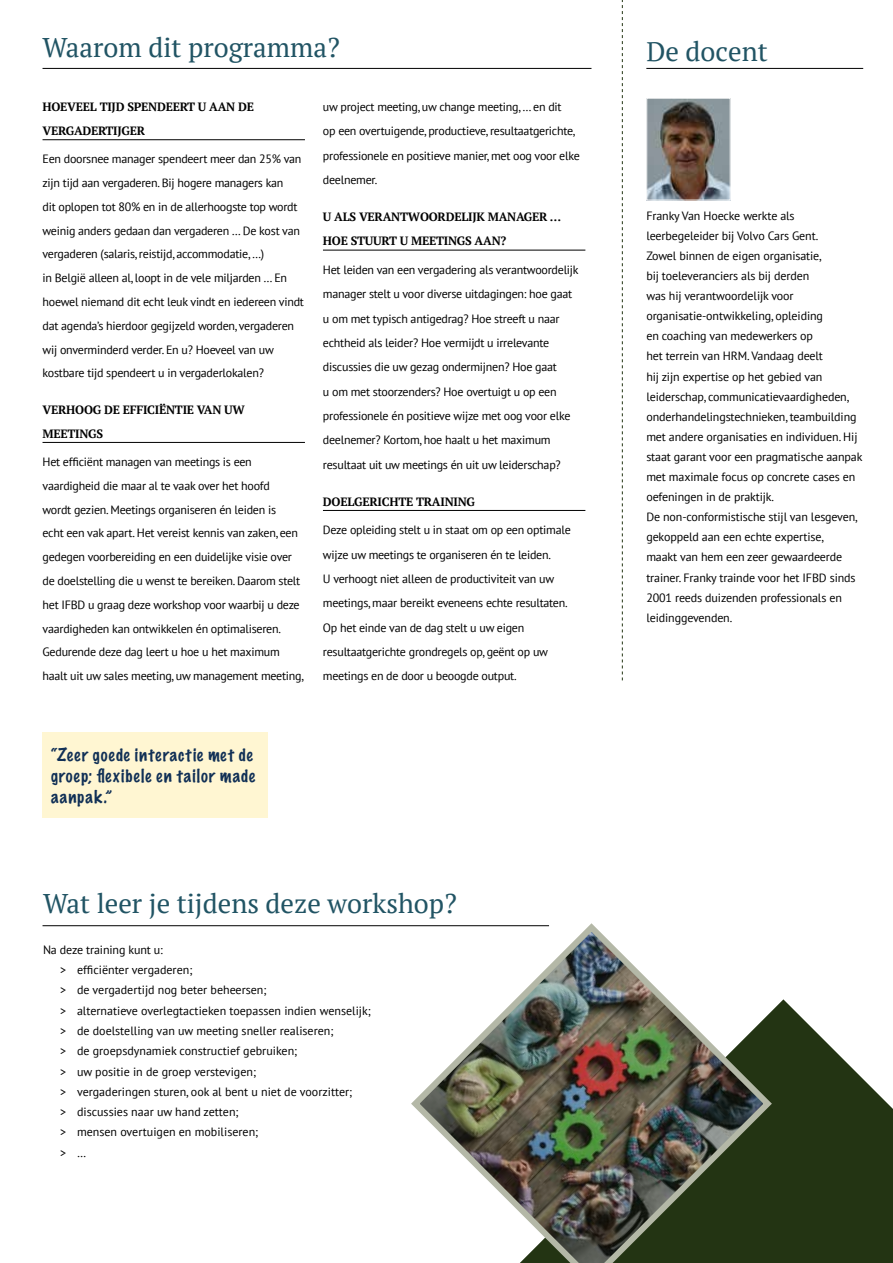
<style>
.page{position:relative;width:893px;height:1263px;background:#fff}
.page>*{position:absolute;margin:0;border:0;box-sizing:border-box;transform-origin:0 0}
.t1{font:27px "PT Serif";color:#215464}
.t2{font:100 16.5px/21px "Marker Felt";letter-spacing:.06em;color:#113056}
.t3{font:12px/20.1px "PT Sans";letter-spacing:-.02em;color:#000}
.t4{font:12px/20.2px "PT Sans";color:#000}
.t5{font:700 12px/23.9px "PT Serif";letter-spacing:-.02em;color:#000}
</style>
<div class="page">
<svg style="left:776px;top:999px;width:117px;height:264px;fill:#233413"></svg>
<div style="left:43px;top:733px;width:225px;height:85px;background:#fff6d2"></div>
<hr style="left:43px;top:68px;width:548px;height:1px;background:#000">
<hr style="left:646px;top:68px;width:217px;height:1px;background:#000">
<svg style="left:622px;top:0;width:1px;height:680px"></svg>
<hr style="left:43px;top:925px;width:506px;height:1px;background:#000">
<img style="left:407px;top:923px;width:369px;height:340px">
<hr style="left:43px;top:139px;width:262px;height:1px;background:#000">
<hr style="left:43px;top:442px;width:262px;height:1px;background:#000">
<hr style="left:323px;top:250px;width:262px;height:1px;background:#000">
<hr style="left:323px;top:510px;width:262px;height:1px;background:#000">
<img style="left:648px;top:100px;width:81px;height:98px">
<div style="left:646px;top:98px;width:85px;height:102px;border:1px solid #fff"></div>
<h1 class="t1" style="left:43px;top:30px;width:299px">Waarom dit programma?</h1>
<h1 class="t1" style="left:646px;top:34px;width:123px">De docent</h1>
<p class="t5" style="left:43px;top:95px;width:213px">HOEVEEL TIJD SPENDEERT U AAN DE<br>VERGADERTIJGER</p>
<p class="t3" style="left:43px;top:147px;width:263px;line-height:23.9px">Een doorsnee manager spendeert meer dan 25% van zijn tijd aan vergaderen. Bij hogere managers kan<br>dit oplopen tot 80% en in de allerhoogste top wordt weinig anders gedaan dan vergaderen … De kost van vergaderen (salaris, reistijd, accommodatie, …)<br>in België alleen al, loopt in de vele miljarden … En hoewel niemand dit echt leuk vindt en iedereen vindt dat agenda’s hierdoor gegijzeld worden, vergaderen wij onverminderd verder. En u? Hoeveel van uw kostbare tijd spendeert u in vergaderlokalen?</p>
<p class="t5" style="left:43px;top:398px;width:204px">VERHOOG DE EFFICIËNTIE VAN UW<br>MEETINGS</p>
<p class="t3" style="left:43px;top:449px;width:263px;line-height:23.9px">Het efficiënt managen van meetings is een vaardigheid die maar al te vaak over het hoofd<br>wordt gezien. Meetings organiseren én leiden is<br>echt een vak apart. Het vereist kennis van zaken, een gedegen voorbereiding en een duidelijke visie over de doelstelling die u wenst te bereiken. Daarom stelt het IFBD u graag deze workshop voor waarbij u deze vaardigheden kan ontwikkelen én optimaliseren.<br>Gedurende deze dag leert u hoe u het maximum haalt uit uw sales meeting, uw management meeting,</p>
<p class="t3" style="left:323px;top:94px;width:258px;line-height:24.3px">uw project meeting, uw change meeting, … en dit<br>op een overtuigende, productieve, resultaatgerichte, professionele en positieve manier, met oog voor elke deelnemer.</p>
<p class="t5" style="left:323px;top:205px;width:240px;line-height:24.3px">U ALS VERANTWOORDELIJK MANAGER …<br>HOE STUURT U MEETINGS AAN?</p>
<p class="t3" style="left:323px;top:257px;width:257px;line-height:24.3px">Het leiden van een vergadering als verantwoordelijk manager stelt u voor diverse uitdagingen: hoe gaat u om met typisch antigedrag? Hoe streeft u naar echtheid als leider? Hoe vermijdt u irrelevante discussies die uw gezag ondermijnen? Hoe gaat<br>u om met stoorzenders? Hoe overtuigt u op een professionele én positieve wijze met oog voor elke deelnemer? Kortom, hoe haalt u het maximum resultaat uit uw meetings én uit uw leiderschap?</p>
<p class="t5" style="left:323px;top:489px;width:154px">DOELGERICHTE TRAINING</p>
<p class="t3" style="left:323px;top:518px;width:249px;line-height:24.3px">Deze opleiding stelt u in staat om op een optimale wijze uw meetings te organiseren én te leiden.<br>U verhoogt niet alleen de productiviteit van uw meetings, maar bereikt eveneens echte resultaten.<br>Op het einde van de dag stelt u uw eigen resultaatgerichte grondregels op, geënt op uw meetings en de door u beoogde output.</p>
<h2 class="t2" style="left:51px;top:744px;width:205px">“Zeer goede interactie met de groep; flexibele en tailor made aanpak.”</h2>
<h1 class="t1" style="left:43px;top:886px;width:415px">Wat leer je tijdens deze workshop?</h1>
<p class="t4" style="left:60px;top:939px;width:312px;text-indent:-17px">Na deze training kunt u:<br>&gt; efficiënter vergaderen;<br>&gt; de vergadertijd nog beter beheersen;<br>&gt; alternatieve overlegtactieken toepassen indien wenselijk; &gt; de doelstelling van uw meeting sneller realiseren;<br>&gt; de groepsdynamiek constructief gebruiken;<br>&gt; uw positie in de groep verstevigen;<br>&gt; vergaderingen sturen, ook al bent u niet de voorzitter;<br>&gt; discussies naar uw hand zetten;<br>&gt; mensen overtuigen en mobiliseren;<br>&gt; …</p>
<p class="t3" style="left:646px;top:205px;width:218px">Franky Van Hoecke werkte als leerbegeleider bij Volvo Cars Gent.<br>Zowel binnen de eigen organisatie,<br>bij toeleveranciers als bij derden<br>was hij verantwoordelijk voor organisatie-ontwikkeling, opleiding<br>en coaching van medewerkers op<br>het terrein van HRM. Vandaag deelt<br>hij zijn expertise op het gebied van leiderschap, communicatievaardigheden, onderhandelingstechnieken, teambuilding met andere organisaties en individuen. Hij staat garant voor een pragmatische aanpak met maximale focus op concrete cases en oefeningen in de praktijk.<br>De non-conformistische stijl van lesgeven, gekoppeld aan een echte expertise,<br>maakt van hem een zeer gewaardeerde trainer. Franky trainde voor het IFBD sinds 2001 reeds duizenden professionals en leidinggevenden.</p>
</div>
